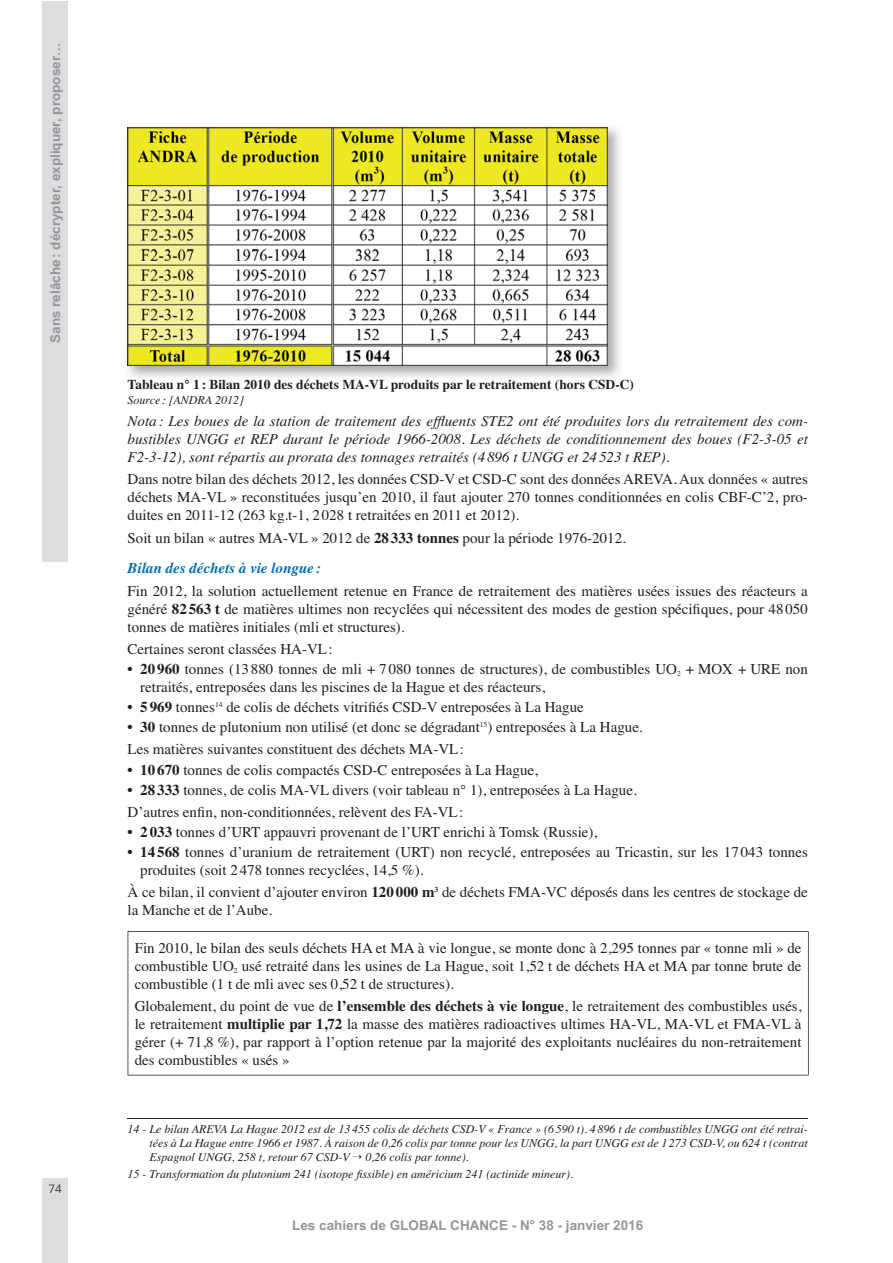
<style>
.page{position:relative;width:893px;height:1263px;background:#fff}
.page>*{position:absolute;margin:0;border:0;box-sizing:border-box;transform-origin:0 0}
.t1{font:15px/18px "Times";color:#231f20}
.t2{font:italic 15px/18px "Times";color:#231f20;text-align:justify}
.t3{font:700 13.5px "Arial";color:#939598}
.t4{font:700 13.5px "Times";color:#231f20}
.t5{font:italic 12px/14.4px "Times";color:#231f20;text-align:justify}
.t6{font:300 12px "Frutiger";color:#231f20}
.s1{font-weight:700}
.s2{font-weight:700;font-style:italic;color:#006bb6}
</style>
<div class="page">
<div style="left:43px;top:1px;width:25px;height:560px;background:#dcddde"></div>
<div style="left:43px;top:1178px;width:25px;height:85px;background:#dcddde"></div>
<img style="left:127px;top:127px;width:493px;height:251px">
<svg style="left:128px;top:128px;width:479px;height:238px"></svg>
<svg style="left:128px;top:931px;width:681px;height:144px"></svg>
<hr style="left:128px;top:1118px;width:680px;height:1px;background:#231f20">
<p class="t3" style="left:47px;top:343px;width:302px;rotate:-90deg">Sans relâche : décrypter, expliquer, proposer…</p>
<p class="t6" style="left:49px;top:1182px;width:15px">74</p>
<p class="t4" style="left:128px;top:372px;width:508px">Tableau n° 1 : Bilan 2010 des déchets MA-VL produits par le retraitement (hors CSD-C)</p>
<p class="t5" style="left:128px;top:392px;width:118px">Source : [ANDRA 2012]</p>
<p class="t2" style="left:128px;top:411px;width:682px">Nota : Les boues de la station de traitement des effluents STE2 ont été produites lors du retraitement des com&shy;bustibles UNGG et REP durant le période 1966-2008. Les déchets de conditionnement des boues (F2-3-05 et F2-3-12), sont répartis au prorata des tonnages retraités (4 896 t UNGG et 24 523 t REP).</p>
<p class="t1" style="left:128px;top:469px;width:682px;text-align:justify">Dans notre bilan des déchets 2012, les données CSD-V et CSD-C sont des données AREVA. Aux données « autres déchets MA-VL » reconstituées jusqu’en 2010, il faut ajouter 270 tonnes conditionnées en colis CBF-C’2, pro&shy;duites en 2011-12 (263 kg.t-1, 2 028 t retraitées en 2011 et 2012).</p>
<p class="t1" style="left:128px;top:521px;width:500px;line-height:30.8px">Soit un bilan « autres MA-VL » 2012 de <span class="s1">28 333 tonnes</span> pour la période 1976-2012.<br><span class="s2">Bilan des déchets à vie longue :</span></p>
<p class="t1" style="left:128px;top:580px;width:682px;text-align:justify">Fin 2012, la solution actuellement retenue en France de retraitement des matières usées issues des réacteurs a généré <span class="s1">82 563 t</span> de matières ultimes non recyclées qui nécessitent des modes de gestion spécifiques, pour 48 050 tonnes de matières initiales (mli et structures).</p>
<p class="t1" style="left:128px;top:638px;width:207px">Certaines seront classées HA-VL :</p>
<p class="t1" style="left:140px;top:659px;width:669px;text-indent:-13px"><span class="s1">• 20 960</span> tonnes (13 880 tonnes de mli + 7 080 tonnes de structures), de combustibles UO<sub>2</sub> + MOX + URE non retraités, entreposées dans les piscines de la Hague et des réacteurs,</p>
<p class="t1" style="left:128px;top:697px;width:458px"><span class="s1">• 5 969</span> tonnes<sup>14</sup> de colis de déchets vitrifiés CSD-V entreposées à La Hague</p>
<p class="t1" style="left:128px;top:715px;width:517px;line-height:22.2px"><span class="s1">• 30</span> tonnes de plutonium non utilisé (et donc se dégradant<sup>15</sup>) entreposées à La Hague.<br>Les matières suivantes constituent des déchets MA-VL :</p>
<p class="t1" style="left:128px;top:759px;width:412px"><span class="s1">• 10 670</span> tonnes de colis compactés CSD-C entreposées à La Hague,</p>
<p class="t1" style="left:128px;top:777px;width:511px;line-height:22.2px"><span class="s1">• 28 333</span> tonnes, de colis MA-VL divers (voir tableau n° 1), entreposées à La Hague.<br>D’autres enfin, non-conditionnées, relèvent des FA-VL :</p>
<p class="t1" style="left:128px;top:822px;width:471px"><span class="s1">• 2 033</span> tonnes d’URT appauvri provenant de l’URT enrichi à Tomsk (Russie),</p>
<p class="t1" style="left:140px;top:842px;width:669px;text-indent:-13px"><span class="s1">• 14 568</span> tonnes d’uranium de retraitement (URT) non recyclé, entreposées au Tricastin, sur les 17 043 tonnes produites (soit 2 478 tonnes recyclées, 14,5 %).</p>
<p class="t1" style="left:128px;top:882px;width:682px">À ce bilan, il convient d’ajouter environ <span class="s1">120 000 m</span><sup>3</sup> de déchets FMA-VC déposés dans les centres de stockage de la Manche et de l’Aube.</p>
<p class="t1" style="left:135px;top:937px;width:668px;text-align:justify">Fin 2010, le bilan des seuls déchets HA et MA à vie longue, se monte donc à 2,295 tonnes par « tonne mli » de combustible UO<sub>2</sub> usé retraité dans les usines de La Hague, soit 1,52 t de déchets HA et MA par tonne brute de combustible (1 t de mli avec ses 0,52 t de structures).</p>
<p class="t1" style="left:135px;top:996px;width:668px;text-align:justify">Globalement, du point de vue de <span class="s1">l’ensemble des déchets à vie longue</span>, le retraitement des combustibles usés, le retraitement <span class="s1">multiplie par 1,72</span> la masse des matières radioactives ultimes HA-VL, MA-VL et FMA-VL à gérer (+ 71,8 %), par rapport à l’option retenue par la majorité des exploitants nucléaires du non-retraitement des combustibles « usés »</p>
<p class="t5" style="left:150px;top:1121px;width:660px;text-indent:-22px">14 - Le bilan AREVA La Hague 2012 est de 13 455 colis de déchets CSD-V « France » (6 590 t). 4 896 t de combustibles UNGG ont été retrai&shy;tées à La Hague entre 1966 et 1987. À raison de 0,26 colis par tonne pour les UNGG, la part UNGG est de 1 273 CSD-V, ou 624 t (contrat Espagnol UNGG, 258 t, retour 67 CSD-V → 0,26 colis par tonne).</p>
<p class="t5" style="left:128px;top:1166px;width:447px">15 - Transformation du plutonium 241 (isotope fissible) en américium 241 (actinide mineur).</p>
<p class="t3" style="left:292px;top:1217px;width:353px">Les cahiers de GLOBAL CHANCE - N° 38 - janvier 2016</p>
</div>
